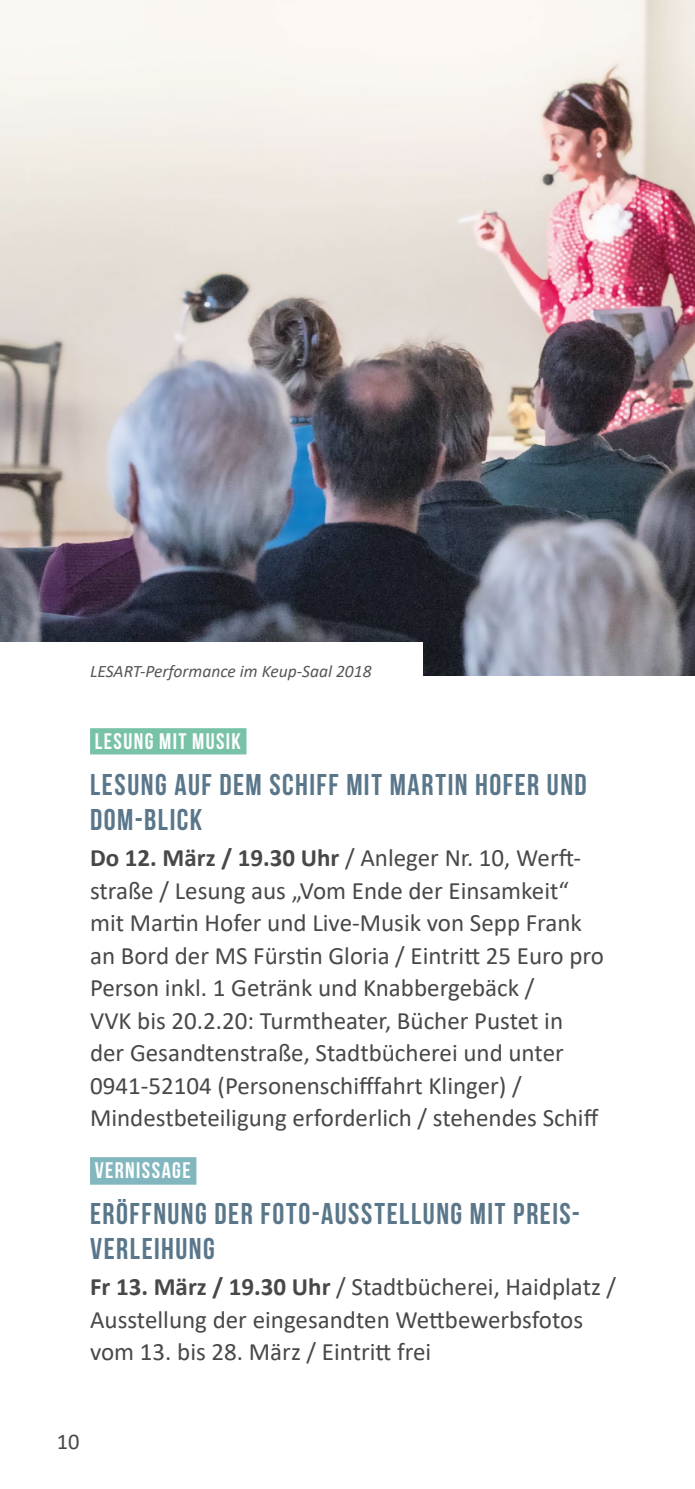
<style>
.page{position:relative;width:695px;height:1489px;background:#fff}
.page>*{position:absolute;margin:0;border:0;box-sizing:border-box;transform-origin:0 0}
.Veranstaltungstitel{font:700 30px/35px "Bebas Neue";letter-spacing:.05em;color:#5a768a}
.Fließtext{font:25px/32.5px "Calibri";color:#484847}
.Lesung{font:700 22.5px "Bebas Neue";letter-spacing:.06em;color:#fff}
.Event{font:700 22.5px "Bebas Neue";letter-spacing:.06em;color:#fff}
.Fließtext-2{font:22.5px "Calibri";color:#484847}
.Fließtext-3{font:italic 17.5px "Calibri";color:#565655}
.s1{font-weight:700}
</style>
<div class="page">
<img style="left:0;top:0;width:694px;height:675px">
<div style="left:90px;top:728px;width:156px;height:26px;background:#78c3a7"></div>
<div style="left:90px;top:1157px;width:106px;height:27px;background:#82b7c0"></div>
<div style="left:0;top:641px;width:422px;height:57px;background:#fff"></div>
<p class="Fließtext-3" style="left:90px;top:658px;width:283px">LESART-Performance im Keup-Saal 2018</p>
<p class="Lesung" style="left:95px;top:729px;width:147px">LESUNG MIT MUSIK</p>
<p class="Veranstaltungstitel" style="left:90px;top:766px;width:498px">LESUNG AUF DEM SCHIFF MIT MARTIN HOFER UND<br>DOM-BLICK</p>
<p class="Fließtext" style="left:90px;top:840px;width:515px"><span class="s1">Do 12. März / 19.30 Uhr</span> / Anleger Nr. 10, Werft&shy;straße / Lesung aus „Vom Ende der Einsamkeit“ mit Martin Hofer und Live-Musik von Sepp Frank an Bord der MS Fü rstin Gloria / Eintritt 25 Euro pro Person inkl. 1 Geträ nk und Knabbergebäck /<br>VVK bis 20.2.20: Turmtheater, Bücher Pustet in<br>der Gesandtenstraße, Stadtbücherei und unter 0941-52104 (Personenschifffahrt Klinger) / Mindestbeteiligung erforderlich / stehendes Schiff</p>
<p class="Event" style="left:95px;top:1158px;width:97px">VERNISSAGE</p>
<p class="Veranstaltungstitel" style="left:90px;top:1195px;width:491px">ERÖFFNUNG DER FOTO-AUSSTELLUNG MIT PREIS-<br>VERLEIHUNG</p>
<p class="Fließtext" style="left:90px;top:1269px;width:527px"><span class="s1">Fr 13. März / 19.30 Uhr</span> / Stadtbücherei, Haidplatz /<br>Ausstellung der eingesandten Wettbewerbsfotos vom 13. bis 28. März / Eintritt frei</p>
<p class="Fließtext-2" style="left:57px;top:1425px;width:24px">10</p>
</div>
